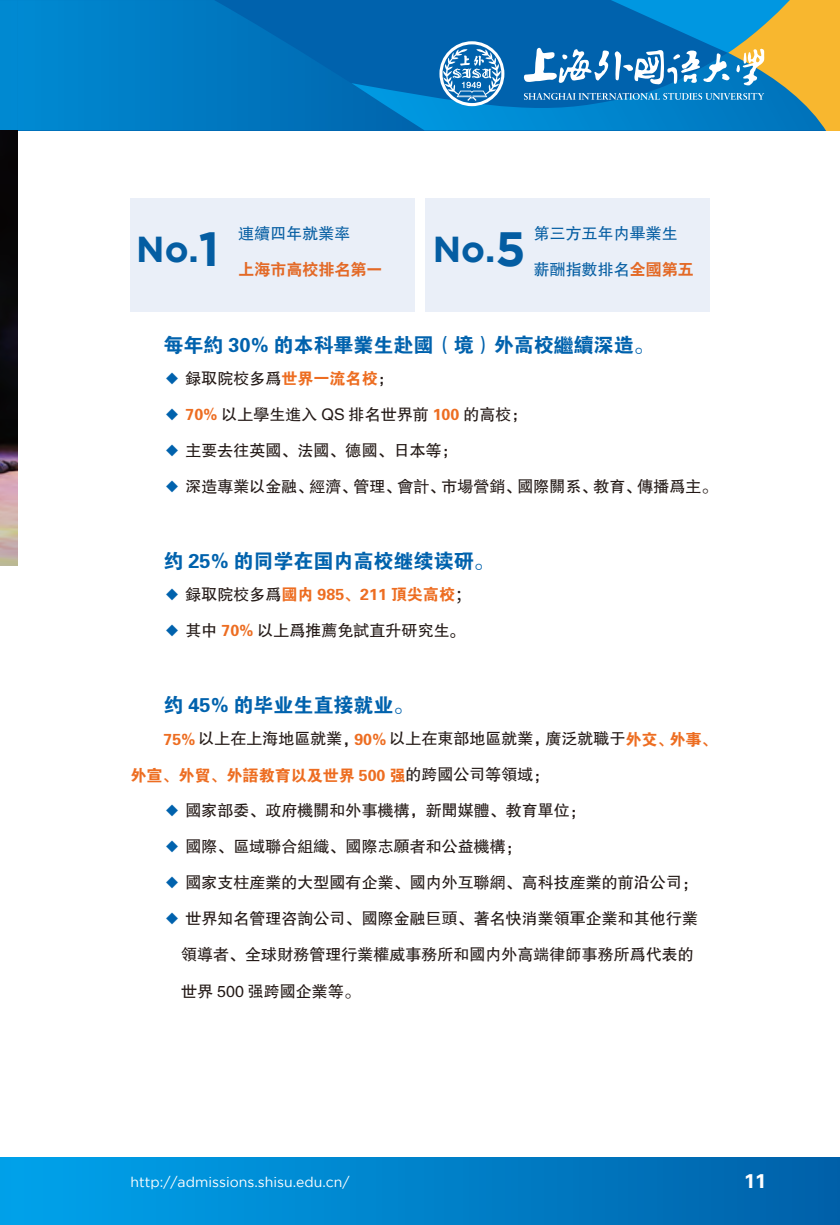
<style>
.page{position:relative;width:840px;height:1225px;background:#fff}
.page>*{position:absolute;margin:0;border:0;box-sizing:border-box;transform-origin:0 0}
.t1{font:700 36px "Gotham";color:#045da2}
.t2{font:20px "FZDHTJW GB1 0";color:#0062ad}
.t3{font:20px "FZDHTFW GB1 0";color:#0062ad}
.t4{font:20px "FZDHTJW GB1 0";color:#fff}
.t5{font:16px "FZHTFW GB1 0";color:#231916}
.t6{font:16px "FZDHTFW GB1 0";color:#ed6d21}
.t7{font:16px "FZHTFW GB1 0";color:#045da2}
.t8{font:16px "H Yb 2 gf";color:#e36926}
.t9{font:14px "Gotham";color:#fff}
.s1{font-size:48px}
.s2{font-family:"H Yb 2 gf";color:#e36926}
.s3{font-family:"Source Han Sans CN";font-weight:700;font-size:12px;color:#0062ad}
.s4{font-family:"FZDHTFW GB1 0";color:#ed6d21}
.s5{font-family:"FZHTJW GB1 0"}
.s6{font-family:"FZDHTJW GB1 0";color:#ed6d21}
.s7{font-family:"FZHTFW GB1 0";color:#231916}
.s8{font-family:"Source Han Sans CN";color:#231916}
.s9{font-family:"Source Han Sans CN"}
.s10{font-family:"FZHTJW GB1 0";color:#231916}
</style>
<div class="page">
<div style="left:0;top:1157px;width:17px;height:68px;background:#00a0e9"></div>
<div style="left:17px;top:1157px;width:822px;height:68px;background:linear-gradient(to right,#00a3eb,#0060a9)"></div>
<div style="left:0;top:0;width:17px;height:130px;background:#0089d1"></div>
<svg style="left:17px;top:0;width:314px;height:130px;background:#007ac2"></svg>
<svg style="left:331px;top:0;width:508px;height:130px;background:#2f82ae"></svg>
<img style="left:0;top:130px;width:17px;height:435px">
<div style="left:130px;top:198px;width:284px;height:114px;background:#eaeff8"></div>
<div style="left:425px;top:198px;width:284px;height:114px;background:#eaeff8"></div>
<p class="t7" style="left:238px;top:224px;width:113px">连续四年就业率</p>
<p class="t8" style="left:238px;top:261px;width:145px">上海市高校排名第一</p>
<p class="t1" style="left:136px;top:228px;width:84px">No.<span class="s1">1</span></p>
<p class="t1" style="left:432px;top:228px;width:94px">No.<span class="s1">5</span></p>
<p class="t7" style="left:533px;top:224px;width:145px">第三方五年内毕业生</p>
<p class="t7" style="left:533px;top:260px;width:161px">薪酬指数排名<span class="s2">全国第五</span></p>
<p class="t3" style="left:163px;top:334px;width:491px">每年约 30% 的本科毕业生赴国（境）外高校继续深造。</p>
<p class="t5" style="left:166px;top:370px;width:229px"><span class="s3">◆</span> 录取院校多为<span class="s4">世界一流名校</span><span class="s5">；</span></p>
<p class="t5" style="left:166px;top:406px;width:362px"><span class="s3">◆</span> <span class="s6">70%</span> 以上学生进入 QS 排名世界前 <span class="s6">100</span> 的高校<span class="s5">；</span></p>
<p class="t5" style="left:166px;top:442px;width:293px"><span class="s3">◆</span> 主要去往英国、法国、德国、日本等<span class="s5">；</span></p>
<p class="t5" style="left:166px;top:478px;width:552px"><span class="s3">◆</span> 深造专业以金融、经济、管理、会计、市场营销、国际关系、教育、传播为主<span class="s5">。</span></p>
<p class="t2" style="left:163px;top:550px;width:331px">约 25% 的同学在国内高校继续读研。</p>
<p class="t6" style="left:166px;top:586px;width:306px"><span class="s3">◆</span> <span class="s7">录取院校多为</span>国内 985、211 顶尖高校<span class="s8">；</span></p>
<p class="t5" style="left:166px;top:622px;width:301px"><span class="s3">◆</span> 其中 <span class="s6">70%</span> 以上为推荐免试直升研究生<span class="s9">。</span></p>
<p class="t2" style="left:163px;top:694px;width:251px">约 45% 的毕业生直接就业。</p>
<p class="t5" style="left:163px;top:730px;width:555px"><span class="s6">75%</span> 以上在上海地区就业<span class="s5">，</span><span class="s6">90%</span> 以上在东部地区就业，广泛就职于<span class="s4">外交、外事、</span></p>
<p class="t6" style="left:130px;top:766px;width:420px">外宣、外贸、外语教育以及世界 500 强<span class="s7">的跨国公司等领域</span><span class="s10">；</span></p>
<p class="t5" style="left:166px;top:802px;width:421px"><span class="s3">◆</span> 国家部委、政府机关和外事机构，新闻媒体、教育单位<span class="s5">；</span></p>
<p class="t5" style="left:166px;top:838px;width:357px"><span class="s3">◆</span> 国际、区域联合组织、国际志愿者和公益机构<span class="s5">；</span></p>
<p class="t5" style="left:166px;top:874px;width:533px"><span class="s3">◆</span> 国家支柱产业的大型国有企业、国内外互联网、高科技产业的前沿公司<span class="s5">；</span></p>
<p class="t5" style="left:166px;top:910px;width:533px"><span class="s3">◆</span> 世界知名管理咨询公司、国际金融巨头、著名快消业领军企业和其他行业</p>
<p class="t5" style="left:181px;top:946px;width:514px">领导者、全球财务管理行业权威事务所和国内外高端律师事务所为代表的</p>
<p class="t5" style="left:181px;top:982px;width:180px">世界 500 强跨国企业等。</p>
<p class="t9" style="left:130px;top:1174px;width:220px">http://admissions.shisu.edu.cn/</p>
<p class="t4" style="left:743px;top:1169px;width:24px">11</p>
</div>
